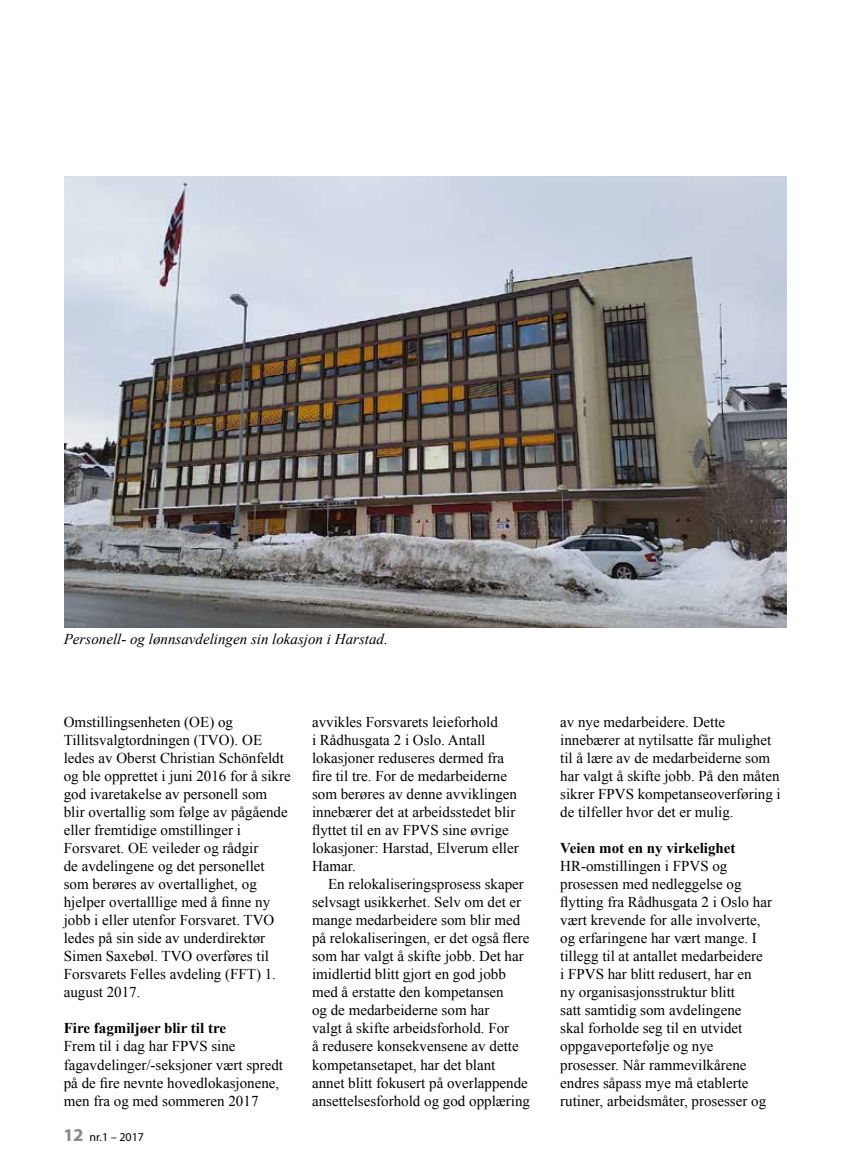
<style>
.page{position:relative;width:851px;height:1170px;background:#fff}
.page>*{position:absolute;margin:0;border:0;box-sizing:border-box;transform-origin:0 0}
.t1{font:15px/18px "Times New Roman";color:#000}
.t2{font:700 15px "Times New Roman";color:#000}
.t3{font:italic 15px "Times New Roman";color:#000}
.t4{font:12px "Myriad Pro";color:#000}
.s1{font-weight:700;font-size:18px;color:#868786}
</style>
<div class="page">
<img style="left:65px;top:176px;width:721px;height:451px">
<p class="t3" style="left:64px;top:629px;width:325px">Personell- og lønnsavdelingen sin lokasjon i Harstad.</p>
<p class="t1" style="left:64px;top:713px;width:228px">Omstillingsenheten (OE) og Tillitsvalgtordningen (TVO). OE ledes av Oberst Christian Schönfeldt og ble opprettet i juni 2016 for å sikre god ivaretakelse av personell som blir overtallig som følge av pågående eller fremtidige omstillinger i Forsvaret. OE veileder og rådgir<br>de avdelingene og det personellet som berøres av overtallighet, og hjelper overtalllige med å finne ny jobb i eller utenfor Forsvaret. TVO ledes på sin side av underdirektør Simen Saxebøl. TVO overføres til Forsvarets Felles avdeling (FFT) 1. august 2017.</p>
<p class="t2" style="left:64px;top:1017px;width:164px">Fire fagmiljøer blir til tre</p>
<p class="t1" style="left:64px;top:1037px;width:221px">Frem til i dag har FPVS sine fagavdelinger/-seksjoner vært spredt på de fire nevnte hovedlokasjonene, men fra og med sommeren 2017</p>
<p class="t4" style="left:63px;top:1128px;width:82px"><span class="s1">12</span> nr.1 – 2017</p>
<p class="t1" style="left:312px;top:713px;width:208px">avvikles Forsvarets leieforhold<br>i Rådhusgata 2 i Oslo. Antall lokasjoner reduseres dermed fra fire til tre. For de medarbeiderne som berøres av denne avviklingen innebærer det at arbeidsstedet blir flyttet til en av FPVS sine øvrige lokasjoner: Harstad, Elverum eller<br>Hamar.</p>
<p class="t1" style="left:312px;top:875px;width:219px;text-indent:16px">En relokaliseringsprosess skaper selvsagt usikkerhet. Selv om det er mange medarbeidere som blir med på relokaliseringen, er det også flere som har valgt å skifte jobb. Det har imidlertid blitt gjort en god jobb med å erstatte den kompetansen<br>og de medarbeiderne som har<br>valgt å skifte arbeidsforhold. For<br>å redusere konsekvensene av dette kompetansetapet, har det blant annet blitt fokusert på overlappende ansettelsesforhold og god opplæring</p>
<p class="t1" style="left:560px;top:713px;width:222px">av nye medarbeidere. Dette innebærer at nytilsatte får mulighet til å lære av de medarbeiderne som har valgt å skifte jobb. På den måten sikrer FPVS kompetanseoverføring i de tilfeller hvor det er mulig.</p>
<p class="t2" style="left:560px;top:837px;width:177px">Veien mot en ny virkelighet</p>
<p class="t1" style="left:560px;top:857px;width:213px">HR-omstillingen i FPVS og prosessen med nedleggelse og flytting fra Rådhusgata 2 i Oslo har vært krevende for alle involverte, og erfaringene har vært mange. I tillegg til at antallet medarbeidere<br>i FPVS har blitt redusert, har en<br>ny organisasjonsstruktur blitt<br>satt samtidig som avdelingene<br>skal forholde seg til en utvidet oppgaveportefølje og nye prosesser. Når rammevilkårene endres såpass mye må etablerte rutiner, arbeidsmåter, prosesser og</p>
</div>
